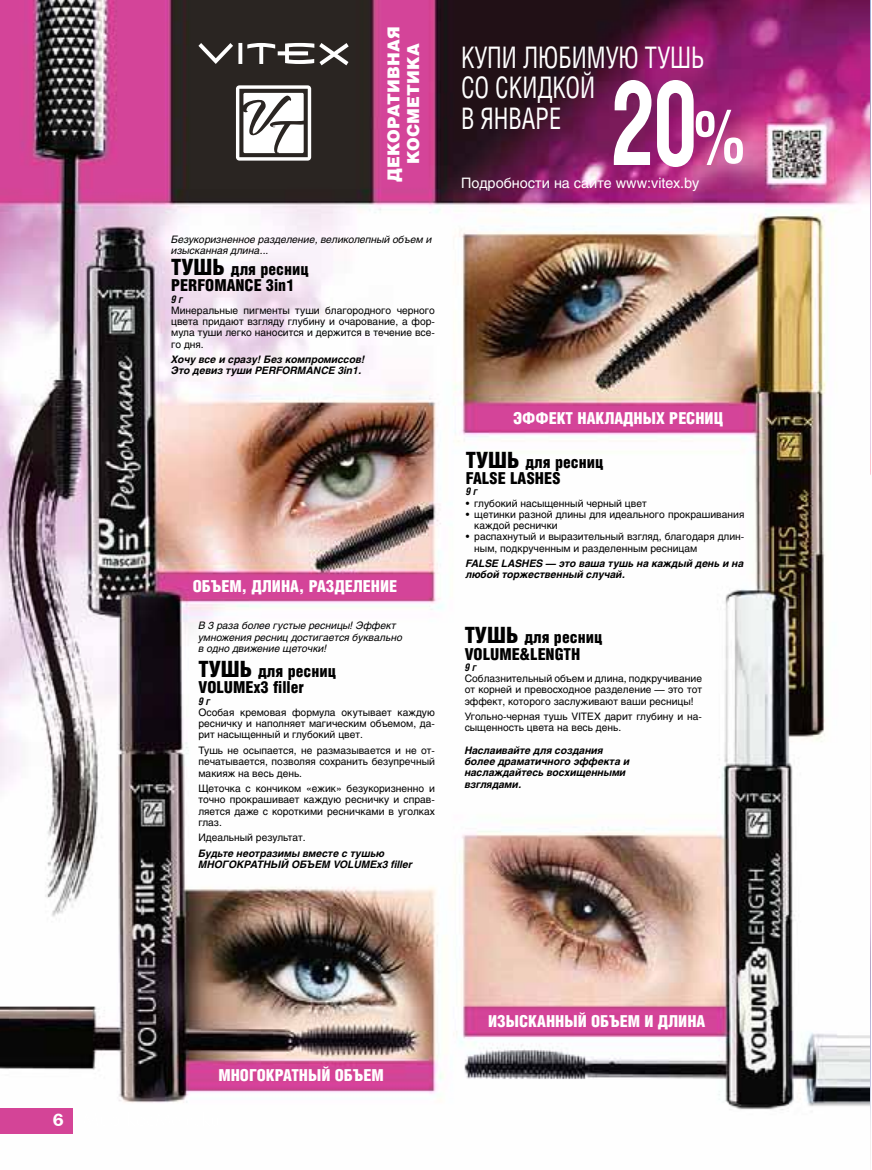
<style>
.page{position:relative;width:872px;height:1170px;background:#fff}
.page>*{position:absolute;margin:0;border:0;box-sizing:border-box;transform-origin:0 0}
.t1{font:700 117.6px "Helios Cond";color:#fff;scale:.78 1}
.t2{font:29.7px/30.5px "Helios Cond";color:#fff;scale:.85 1}
.t3{font:18px "Franklin Gothic Demi C";color:#fff}
.t4{font:900 16.5px/16.5px "Helios Cond";color:#000}
.t5{font:900 16.5px "Helios Cond";color:#fff}
.t6{font:900 16.5px/19.8px "Helios";color:#fff;text-align:center}
.t7{font:14.25px "Helios";color:#fff}
.t8{font:italic 700 10.5px "Helios Cond";color:#000}
.t9{font:10.2px/11.2px "Helios";color:#000;text-align:justify}
.t10{font:italic 700 10.2px/11.2px "Helios";color:#000}
.t11{font:italic 10.2px/11.2px "Helios";color:#000}
.s1{font-size:22.5px}
.s2{font-size:75px}
</style>
<div class="page">
<img style="left:0;top:0;width:870px;height:1134px">
<div style="left:0;top:1107px;width:72px;height:26px;background:#d44497"></div>
<svg style="left:198px;top:43px;width:151px;height:22px"></svg>
<svg style="left:236px;top:85px;width:75px;height:76px"></svg>
<svg style="left:83px;top:1111px;width:37px;height:22px"></svg>
<svg style="left:128px;top:1111px;width:90px;height:15px"></svg>
<h3 class="t3" style="left:53px;top:1109px;width:12px">6</h3>
<h3 class="t6" style="left:383px;top:181px;width:154px;rotate:-90deg">Декоративная косметика</h3>
<p class="t11" style="left:171px;top:233px;width:262px">Безукоризненное разделение, великолепный объем и изысканная длина...</p>
<h3 class="t4" style="left:171px;top:260px;width:139px"><span class="s1">ТУШЬ</span> для ресниц<br>PERFOMANCE 3in1</h3>
<p class="t8" style="left:171px;top:292px;width:13px">9 г</p>
<p class="t9" style="left:171px;top:304px;width:265px">Минеральные пигменты туши благородного черного цвета придают взгляду глубину и очарование, а фор&shy;мула туши легко наносится и держится в течение все&shy;го дня.</p>
<p class="t10" style="left:171px;top:354px;width:195px">Хочу все и сразу! Без компромиссов!<br>Это девиз туши PERFORMANCE 3in1.</p>
<h3 class="t5" style="left:193px;top:576px;width:206px">объем, длина, разделение</h3>
<p class="t11" style="left:198px;top:620px;width:205px">В 3 раза более густые ресницы! Эффект умножения ресниц достигается буквально в одно движение щеточки!</p>
<h3 class="t4" style="left:198px;top:662px;width:139px"><span class="s1">ТУШЬ</span> для ресниц<br>VOLUMEx3 filler</h3>
<p class="t8" style="left:198px;top:694px;width:13px">9 г</p>
<p class="t9" style="left:198px;top:706px;width:238px">Особая кремовая формула окутывает каждую ресничку и наполняет магическим объемом, да&shy;рит насыщенный и глубокий цвет.</p>
<p class="t9" style="left:198px;top:744px;width:238px">Тушь не осыпается, не размазывается и не от&shy;печатывается, позволяя сохранить безупречный макияж на весь день.</p>
<p class="t9" style="left:198px;top:782px;width:238px">Щеточка с кончиком «ежик» безукоризненно и точно прокрашивает каждую ресничку и справ&shy;ляется даже с короткими ресничками в уголках глаз.</p>
<p class="t9" style="left:198px;top:831px;width:109px">Идеальный результат.</p>
<p class="t10" style="left:198px;top:847px;width:215px">Будьте неотразимы вместе с тушью<br>МНОГОКРАТНЫЙ ОБЪЕМ VOLUMEx3 filler</p>
<h2 class="t2" style="left:461px;top:42px;width:46px">Купил</h2>
<h2 class="t2" style="left:538px;top:42px;width:169px">юбимую тушь</h2>
<h2 class="t2" style="left:461px;top:72px;width:16px">соскидкой вянваре</h2>
<h1 class="t1" style="left:610px;top:53px;width:174px">20<span class="s2">%</span></h1>
<h3 class="t7" style="left:461px;top:175px;width:240px">Подробности на сайте www:vitex.by</h3>
<h3 class="t5" style="left:513px;top:409px;width:211px">эффект накладных ресниц</h3>
<h3 class="t4" style="left:466px;top:453px;width:139px"><span class="s1">ТУШЬ</span> для ресниц<br>FALSE LASHES</h3>
<p class="t8" style="left:466px;top:485px;width:13px">9 г</p>
<p class="t9" style="left:466px;top:497px;width:182px">• глубокий насыщенный черный цвет</p>
<p class="t9" style="left:474px;top:508px;width:272px;text-indent:-9px">• щетинки разной длины для идеального прокрашивания каждой реснички</p>
<p class="t9" style="left:474px;top:531px;width:271px;text-indent:-9px">• распахнутый и выразительный взгляд, благодаря длин&shy;ным, подкрученным и разделенным ресницам</p>
<p class="t10" style="left:466px;top:558px;width:279px">FALSE LASHES — это ваша тушь на каждый день и на любой торжественный случай.</p>
<h3 class="t4" style="left:465px;top:628px;width:139px"><span class="s1">ТУШЬ</span> для ресниц<br>VOLUME&amp;LENGTH</h3>
<p class="t8" style="left:465px;top:660px;width:13px">9 г</p>
<p class="t9" style="left:465px;top:672px;width:239px">Соблазнительный объем и длина, подкручивание от корней и превосходное разделение — это тот эффект, которого заслуживают ваши ресницы!</p>
<p class="t9" style="left:465px;top:710px;width:239px">Угольно-черная тушь VITEX дарит глубину и на&shy;сыщенность цвета на весь день.</p>
<p class="t10" style="left:465px;top:744px;width:166px">Наслаивайте для создания более драматичного эффекта и наслаждайтесь восхищенными взглядами.</p>
<h3 class="t5" style="left:218px;top:1065px;width:167px">многократный объем</h3>
<h3 class="t5" style="left:488px;top:1011px;width:219px">изысканный объем и длина</h3>
</div>
